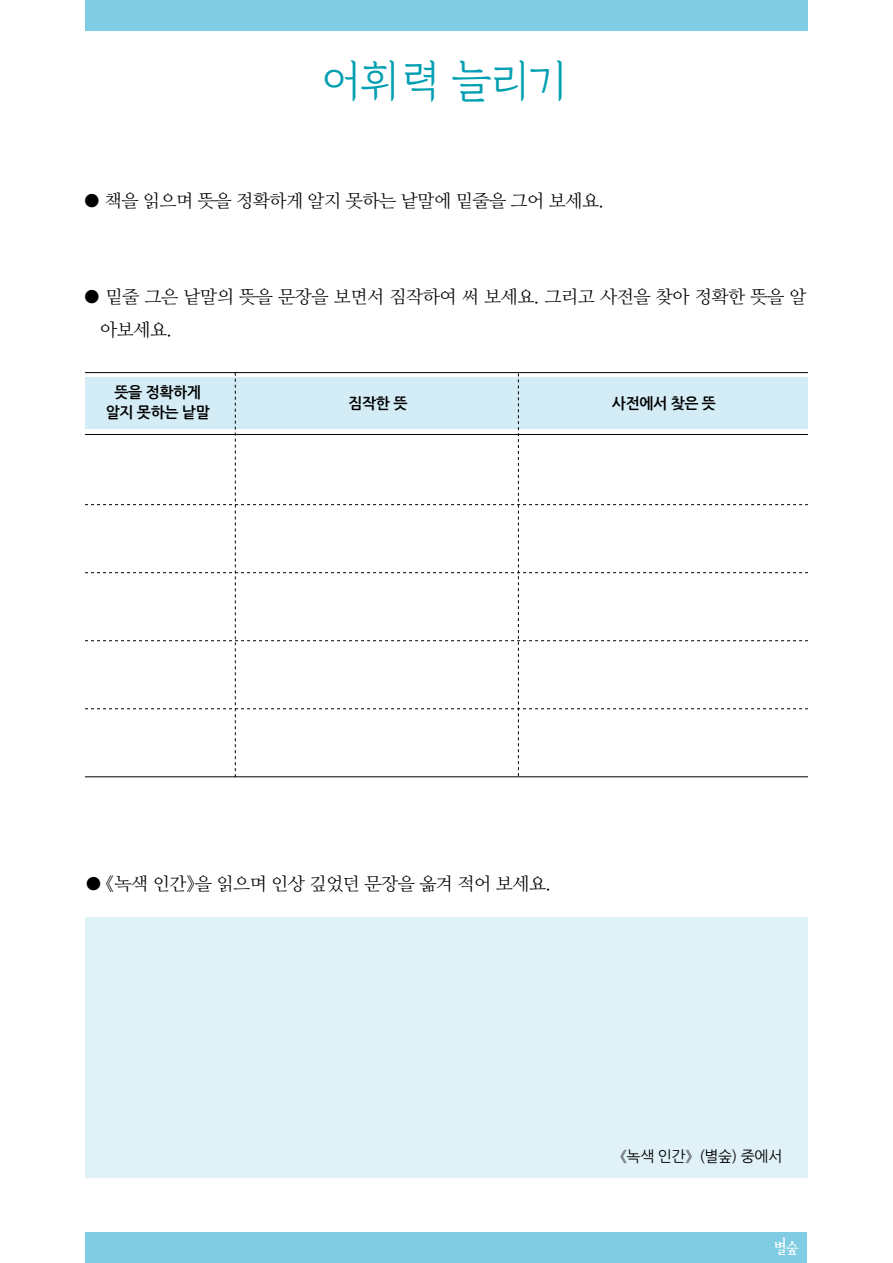
<style>
.page{position:relative;width:893px;height:1263px;background:#fff}
.page>*{position:absolute;margin:0;border:0;box-sizing:border-box;transform-origin:0 0}
.t1{font:43.5px "Gyeonggi Batang ROTF";color:#009fb1}
.t2{font:18px/33px "Nanum Myeongjo OTF";letter-spacing:-.025em;color:#000}
.t3{font:15px/20.7px "Nanum Gothic OTF Bold";letter-spacing:-.025em;color:#000;text-align:center}
.t4{font:15px "Nanum Gothic OTF";letter-spacing:-.025em;color:#000}
.s1{font-family:"Nanum Gothic OTF"}
</style>
<div class="page">
<div style="left:85px;top:917px;width:723px;height:261px;background:#e0f1f8"></div>
<div style="left:85px;top:0;width:723px;height:30px;background:#80cde3"></div>
<div style="left:85px;top:1232px;width:721px;height:31px;background:#80cde3"></div>
<svg style="left:774px;top:1237px;width:25px;height:18px"></svg>
<svg style="left:85px;top:373px;width:723px;height:404px"></svg>
<hr style="left:85px;top:372px;width:723px;height:1px;background:#000">
<hr style="left:85px;top:434px;width:723px;height:1px;background:#000">
<h1 class="t1" style="left:324px;top:59px;width:245px">어휘력 늘리기</h1>
<p class="t2" style="left:84px;top:183px;width:522px"><span class="s1">●</span> 책을 읽으며 뜻을 정확하게 알지 못하는 낱말에 밑줄을 그어 보세요.</p>
<p class="t2" style="left:100px;top:279px;width:708px;text-indent:-16px"><span class="s1">●</span> 밑줄 그은 낱말의 뜻을 문장을 보면서 짐작하여 써 보세요. 그리고 사전을 찾아 정확한 뜻을 알 아보세요.</p>
<p class="t3" style="left:106px;top:382px;width:106px">뜻을 정확하게 알지 못하는 낱말</p>
<p class="t3" style="left:348px;top:393px;width:61px">짐작한 뜻</p>
<p class="t3" style="left:612px;top:393px;width:106px">사전에서 찾은 뜻</p>
<p class="t2" style="left:85px;top:866px;width:467px"><span class="s1">●</span>《녹색 인간》을 읽으며 인상 깊었던 문장을 옮겨 적어 보세요.</p>
<p class="t4" style="left:620px;top:1147px;width:164px">《녹색 인간》 (별숲) 중에서</p>
</div>
